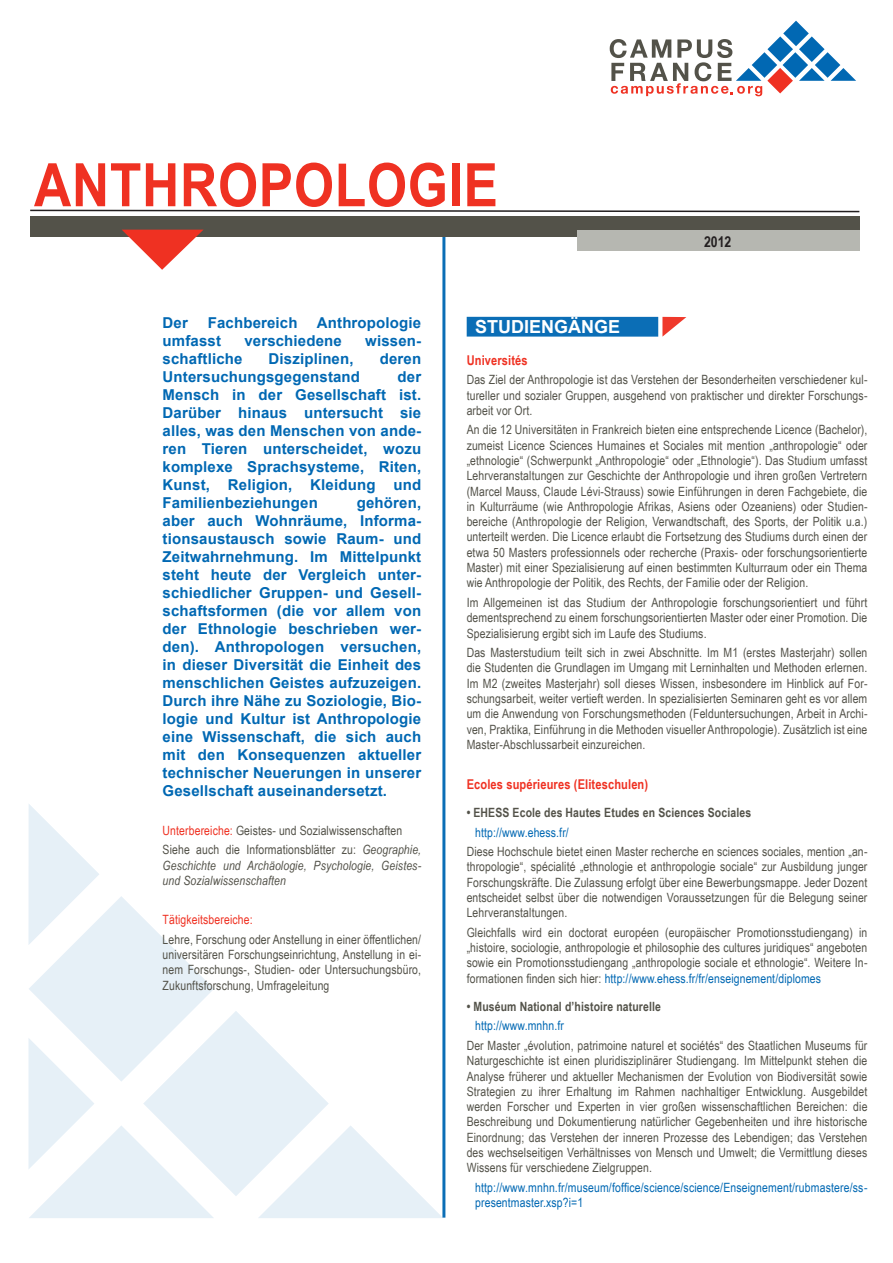
<style>
.page{position:relative;width:893px;height:1263px;background:#fff}
.page>*{position:absolute;margin:0;border:0;box-sizing:border-box;transform-origin:0 0}
.t1{font:700 60px "Arial Narrow";letter-spacing:.01em;color:#ef3122;scale:1.05 1}
.t2{font:700 18px "Arial";color:#fff}
.t3{font:700 15px/18px "Arial";letter-spacing:.01em;color:#0168b3;text-align:justify}
.t4{font:700 15px "Arial Narrow";color:#231f20}
.t5{font:700 13.5px "Arial Narrow";letter-spacing:.01em;color:#ef3122}
.t6{font:12.75px/15.3px "Arial Narrow";letter-spacing:.01em;color:#535249;text-align:justify}
.t7{font:12.75px/15.3px "Arial Narrow";letter-spacing:.015em;color:#0168b3}
.t8{font:italic 12.75px/15.3px "Arial Narrow";letter-spacing:.01em;color:#535249;text-align:justify}
.t9{font:700 12.75px "Arial Narrow";letter-spacing:.01em;color:#535249}
.t10{font:12.75px "Arial Narrow";letter-spacing:.01em;color:#ef3122}
.s1{color:#ef3122}
.s2{font-style:normal}
.s3{color:#0168b3}
</style>
<div class="page">
<svg style="left:610px;top:21px;width:246px;height:75px"></svg>
<hr style="left:442px;top:230px;width:3px;height:987px;background:#0168b3">
<div style="left:30px;top:216px;width:829px;height:21px;background:#535249"></div>
<svg style="left:30px;top:209px;width:830px;height:4px"></svg>
<svg style="left:122px;top:230px;width:81px;height:40px"></svg>
<div style="left:577px;top:230px;width:282px;height:20px;background:#b6b7b1"></div>
<svg style="left:28px;top:803px;width:415px;height:415px"></svg>
<div style="left:467px;top:317px;width:191px;height:20px;background:#0b6eb6"></div>
<svg style="left:662px;top:317px;width:24px;height:20px"></svg>
<p class="t1" style="left:34px;top:140px;width:443px">ANTHROPOLOGIE</p>
<p class="t4" style="left:704px;top:230px;width:29px">2012</p>
<p class="t3" style="left:163px;top:314px;width:27px">Der</p>
<p class="t3" style="left:208px;top:314px;width:91px">Fachbereich</p>
<p class="t3" style="left:317px;top:314px;width:106px">Anthropologie</p>
<p class="t3" style="left:163px;top:332px;width:60px">umfasst</p>
<p class="t3" style="left:244px;top:332px;width:99px">verschiedene</p>
<p class="t3" style="left:365px;top:332px;width:57px">wissen-</p>
<p class="t3" style="left:163px;top:350px;width:81px">schaftliche</p>
<p class="t3" style="left:269px;top:350px;width:87px">Disziplinen,</p>
<p class="t3" style="left:380px;top:350px;width:43px">deren</p>
<p class="t3" style="left:163px;top:368px;width:199px">Untersuchungsgegenstand</p>
<p class="t3" style="left:163px;top:368px;width:260px;text-indent:235px">der Mensch in der Gesellschaft ist.<br>Darüber hinaus untersucht sie alles, was den Menschen von ande&shy;ren Tieren unterscheidet, wozu komplexe Sprachsysteme, Riten, Kunst, Religion, Kleidung und Familienbeziehungen</p>
<p class="t3" style="left:163px;top:494px;width:260px;text-indent:194px">gehören, aber auch Wohnräume, Informa&shy;tionsaustausch sowie Raum- und Zeitwahrnehmung. Im Mittelpunkt steht heute der Vergleich unter&shy;schiedlicher Gruppen- und Gesell&shy;schaftsformen (die vor allem von der Ethnologie beschrieben wer&shy;den). Anthropologen versuchen, in dieser Diversität die Einheit des menschlichen Geistes aufzuzeigen.<br>Durch ihre Nähe zu Soziologie, Bio&shy;logie und Kultur ist Anthropologie eine Wissenschaft, die sich auch mit den Konsequenzen aktueller technischer Neuerungen in unserer Gesellschaft auseinandersetzt.</p>
<p class="t6" style="left:163px;top:822px;width:241px"><span class="s1">Unterbereiche:</span> Geistes- und Sozialwissenschaften</p>
<p class="t8" style="left:163px;top:842px;width:260px"><span class="s2">Siehe auch die Informationsblätter zu:</span> Geographie, Geschichte und Archäologie, Psychologie, Geistes&shy;und Sozialwissenschaften</p>
<p class="t10" style="left:163px;top:910px;width:92px">Tätigkeitsbereiche:</p>
<p class="t6" style="left:163px;top:931px;width:260px">Lehre, Forschung oder Anstellung in einer öffentlichen/ universitären Forschungseinrichtung, Anstellung in ei&shy;nem Forschungs-, Studien- oder Untersuchungsbüro, Zukunftsforschung, Umfrageleitung</p>
<p class="t2" style="left:475px;top:315px;width:147px">STUDIENGÄNGE</p>
<p class="t5" style="left:467px;top:350px;width:63px">Universités</p>
<p class="t6" style="left:467px;top:372px;width:402px">Das Ziel der Anthropologie ist das Verstehen der Besonderheiten verschiedener kul&shy;tureller und sozialer Gruppen, ausgehend von praktischer und direkter Forschungs&shy;arbeit vor Ort.</p>
<p class="t6" style="left:467px;top:422px;width:402px">An die 12 Universitäten in Frankreich bieten eine entsprechende Licence (Bachelor), zumeist Licence Sciences Humaines et Sociales mit mention „anthropologie“ oder „ethnologie“ (Schwerpunkt „Anthropologie“ oder „Ethnologie“). Das Studium umfasst Lehrveranstaltungen zur Geschichte der Anthropologie und ihren großen Vertretern (Marcel Mauss, Claude Lévi-Strauss) sowie Einführungen in deren Fachgebiete, die in Kulturräume (wie Anthropologie Afrikas, Asiens oder Ozeaniens) oder Studien&shy;bereiche (Anthropologie der Religion, Verwandtschaft, des Sports, der Politik u.a.) unterteilt werden. Die Licence erlaubt die Fortsetzung des Studiums durch einen der etwa 50 Masters professionnels oder recherche (Praxis- oder forschungsorientierte Master) mit einer Spezialisierung auf einen bestimmten Kulturraum oder ein Thema wie Anthropologie der Politik, des Rechts, der Familie oder der Religion.</p>
<p class="t6" style="left:467px;top:594px;width:402px">Im Allgemeinen ist das Studium der Anthropologie forschungsorientiert und führt dementsprechend zu einem forschungsorientierten Master oder einer Promotion. Die Spezialisierung ergibt sich im Laufe des Studiums.</p>
<p class="t6" style="left:467px;top:644px;width:402px">Das Masterstudium teilt sich in zwei Abschnitte. Im M1 (erstes Masterjahr) sollen die Studenten die Grundlagen im Umgang mit Lerninhalten und Methoden erlernen.<br>Im M2 (zweites Masterjahr) soll dieses Wissen, insbesondere im Hinblick auf For&shy;schungsarbeit, weiter vertieft werden. In spezialisierten Seminaren geht es vor allem um die Anwendung von Forschungsmethoden (Felduntersuchungen, Arbeit in Archi&shy;ven, Praktika, Einführung in die Methoden visueller Anthropologie). Zusätzlich ist eine Master-Abschlussarbeit einzureichen.</p>
<p class="t5" style="left:467px;top:774px;width:183px">Ecoles supérieures (Eliteschulen)</p>
<p class="t9" style="left:467px;top:803px;width:286px">• EHESS Ecole des Hautes Etudes en Sciences Sociales</p>
<p class="t7" style="left:475px;top:824px;width:95px">http://www.ehess.fr/</p>
<p class="t6" style="left:467px;top:843px;width:402px">Diese Hochschule bietet einen Master recherche en sciences sociales, mention „an&shy;thropologie“, spécialité „ethnologie et anthropologie sociale“ zur Ausbildung junger Forschungskräfte. Die Zulassung erfolgt über eine Bewerbungsmappe. Jeder Dozent entscheidet selbst über die notwendigen Voraussetzungen für die Belegung seiner Lehrveranstaltungen.</p>
<p class="t6" style="left:467px;top:924px;width:402px">Gleichfalls wird ein doctorat européen (europäischer Promotionsstudiengang) in „histoire, sociologie, anthropologie et philosophie des cultures juridiques“ angeboten sowie ein Promotionsstudiengang „anthropologie sociale et ethnologie“. Weitere In&shy;formationen finden sich hier: <span class="s3">http://www.ehess.fr/fr/enseignement/diplomes</span></p>
<p class="t9" style="left:467px;top:997px;width:196px">• Muséum National d’histoire naturelle</p>
<p class="t7" style="left:475px;top:1018px;width:90px">http://www.mnhn.fr</p>
<p class="t6" style="left:467px;top:1037px;width:402px">Der Master „évolution, patrimoine naturel et sociétés“ des Staatlichen Museums für Naturgeschichte ist einen pluridisziplinärer Studiengang. Im Mittelpunkt stehen die Analyse früherer und aktueller Mechanismen der Evolution von Biodiversität sowie Strategien zu ihrer Erhaltung im Rahmen nachhaltiger Entwicklung. Ausgebildet werden Forscher und Experten in vier großen wissenschaftlichen Bereichen: die Beschreibung und Dokumentierung natürlicher Gegebenheiten und ihre historische Einordnung; das Verstehen der inneren Prozesse des Lebendigen; das Verstehen des wechselseitigen Verhältnisses von Mensch und Umwelt; die Vermittlung dieses Wissens für verschiedene Zielgruppen.</p>
<p class="t7" style="left:475px;top:1179px;width:394px">http://www.mnhn.fr/museum/foffice/science/science/Enseignement/rubmastere/ss&shy;presentmaster.xsp?i=1</p>
</div>
